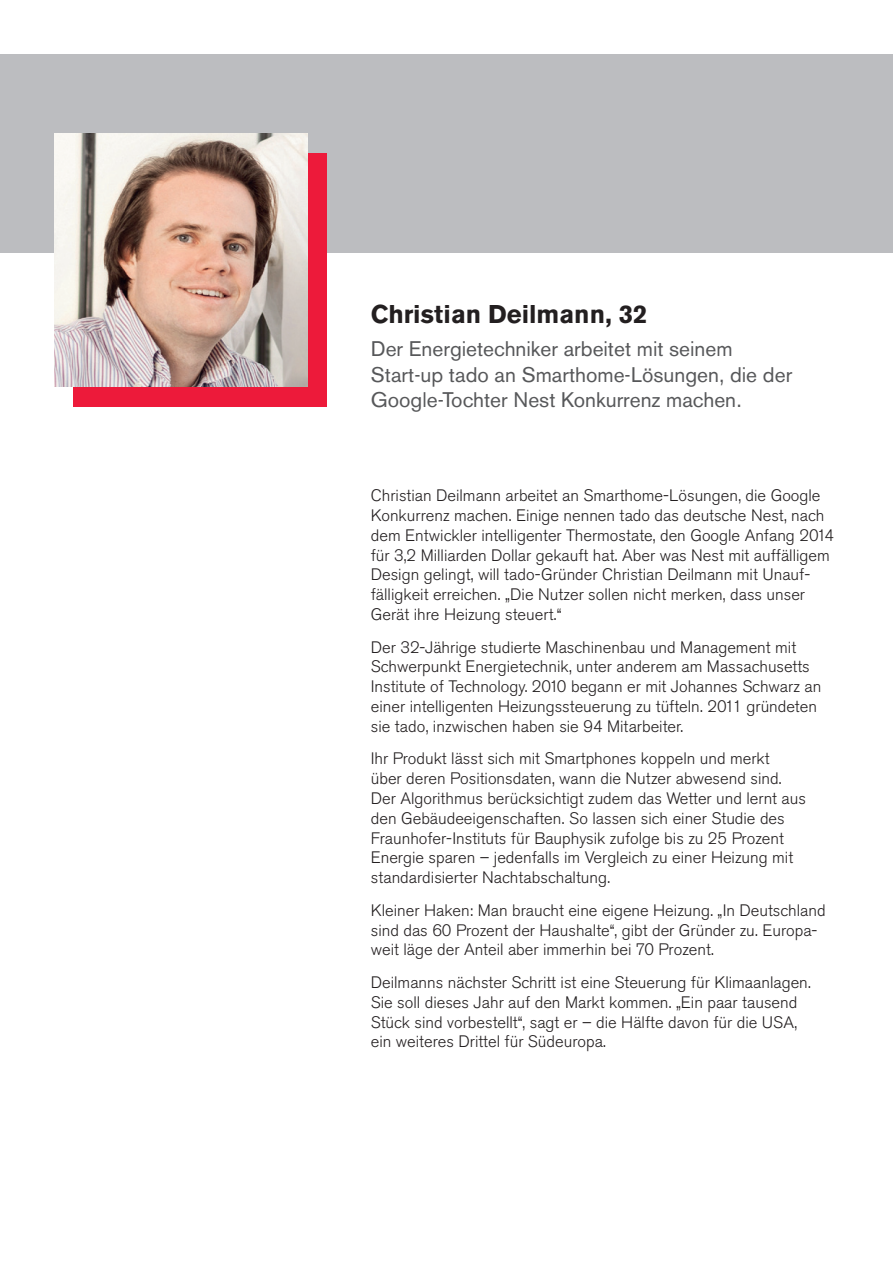
<style>
.page{position:relative;width:893px;height:1263px;background:#fff}
.page>*{position:absolute;margin:0;border:0;box-sizing:border-box;transform-origin:0 0}
.t1{font:700 25.5px "Akzidenz Grotesk BQ";color:#231f20}
.t2{font:21px/25.2px "Akzidenz Grotesk BQ";color:#57585a}
.t3{font:300 16.5px/19.8px "Akzidenz Grotesk BQ";color:#231f20}
</style>
<div class="page">
<div style="left:1px;top:54px;width:892px;height:198px;background:#bcbdc0"></div>
<div style="left:73px;top:154px;width:253px;height:253px;background:#ed1a3a"></div>
<img style="left:54px;top:134px;width:254px;height:253px">
<h1 class="t1" style="left:371px;top:299px;width:278px">Christian Deilmann, 32</h1>
<p class="t2" style="left:371px;top:337px;width:423px">Der Energietechniker arbeitet mit seinem<br>Start-up tado an Smarthome-Lösungen, die der<br>Google-Tochter Nest Konkurrenz machen.</p>
<p class="t3" style="left:371px;top:486px;width:465px">Christian Deilmann arbeitet an Smarthome-Lösungen, die Google Konkurrenz machen. Einige nennen tado das deutsche Nest, nach dem Entwickler intelligenter Thermostate, den Google Anfang 2014 für 3,2 Milliarden Dollar gekauft hat. Aber was Nest mit auffälligem Design gelingt, will tado-Gründer Christian Deilmann mit Unauf&shy;fälligkeit erreichen. „Die Nutzer sollen nicht merken, dass unser Gerät ihre Heizung steuert.“</p>
<p class="t3" style="left:371px;top:637px;width:452px">Der 32-Jährige studierte Maschinenbau und Management mit Schwerpunkt Energietechnik, unter anderem am Massachusetts Institute of Technology. 2010 begann er mit Johannes Schwarz an einer intelligenten Heizungssteuerung zu tüfteln. 2011 gründeten sie tado, inzwischen haben sie 94 Mitarbeiter.</p>
<p class="t3" style="left:371px;top:749px;width:437px">Ihr Produkt lässt sich mit Smartphones koppeln und merkt<br>über deren Positionsdaten, wann die Nutzer abwesend sind.<br>Der Algorithmus berücksichtigt zudem das Wetter und lernt aus den Gebäudeeigenschaften. So lassen sich einer Studie des Fraunhofer-Instituts für Bauphysik zufolge bis zu 25 Prozent Energie sparen – jedenfalls im Vergleich zu einer Heizung mit standardisierter Nachtabschaltung.</p>
<p class="t3" style="left:371px;top:900px;width:456px">Kleiner Haken: Man braucht eine eigene Heizung. „In Deutschland sind das 60 Prozent der Haushalte“, gibt der Gründer zu. Europa&shy;weit läge der Anteil aber immerhin bei 70 Prozent.</p>
<p class="t3" style="left:371px;top:973px;width:442px">Deilmanns nächster Schritt ist eine Steuerung für Klimaanlagen.<br>Sie soll dieses Jahr auf den Markt kommen. „Ein paar tausend Stück sind vorbestellt“, sagt er – die Hälfte davon für die USA, ein weiteres Drittel für Südeuropa.</p>
</div>
